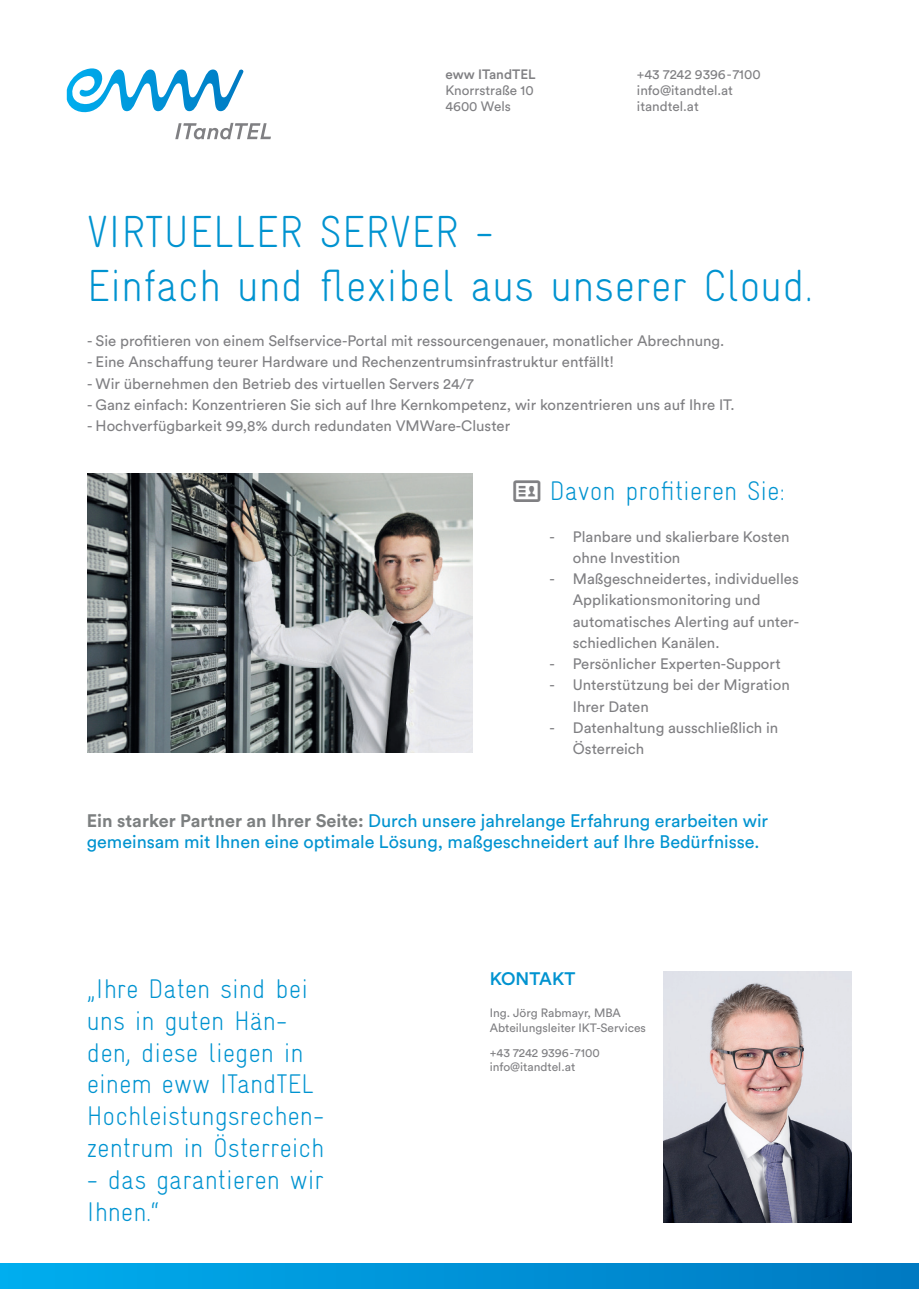
<style>
.page{position:relative;width:919px;height:1289px;background:#fff}
.page>*{position:absolute;margin:0;border:0;box-sizing:border-box;transform-origin:0 0}
.t1{font:45px/54px "Gravur Condensed Light CE";color:#0093d0}
.t2{font:27px/32px "Gravur Condensed Light CE";color:#0093d0}
.t3{font:18px/21.3px "Circular Pro";color:#0093d0}
.t4{font:500 18px "Circular Pro";color:#0093d0}
.t5{font:15px/21.3px "Circular Pro";color:#808083}
.t6{font:13.5px/16.2px "Circular Pro";color:#808083}
.t7{font:500 13.5px "Circular Pro";color:#808083}
.t8{font:12px/14.1px "Circular Pro";color:#808083}
.s1{font-weight:700;color:#7c7f80}
</style>
<div class="page">
<svg style="left:67px;top:68px;width:177px;height:45px"></svg>
<svg style="left:175px;top:123px;width:96px;height:16px"></svg>
<div style="left:0;top:1263px;width:918px;height:25px;background:linear-gradient(to right,#00adee,#0079c2)"></div>
<img style="left:88px;top:474px;width:384px;height:278px">
<img style="left:663px;top:971px;width:188px;height:251px">
<p class="t7" style="left:445px;top:65px;width:92px">eww ITandTEL</p>
<p class="t6" style="left:445px;top:82px;width:90px">Knorrstraße 10<br>4600 Wels</p>
<p class="t6" style="left:637px;top:65px;width:125px">+43 7242 9396-7100 info@itandtel.at itandtel.at</p>
<h1 class="t1" style="left:87px;top:204px;width:727px">VIRTUELLER SERVER -<br>Einfach und flexibel aus unserer Cloud.</h1>
<p class="t5" style="left:87px;top:329px;width:638px">- Sie profitieren von einem Selfservice-Portal mit ressourcengenauer, monatlicher Abrechnung.</p>
<p class="t5" style="left:87px;top:351px;width:528px">- Eine Anschaffung teurer Hardware und Rechenzentrumsinfrastruktur entfällt!</p>
<p class="t5" style="left:87px;top:372px;width:388px">- Wir übernehmen den Betrieb des virtuellen Servers 24/7</p>
<p class="t5" style="left:87px;top:393px;width:649px">- Ganz einfach: Konzentrieren Sie sich auf Ihre Kernkompetenz, wir konzentrieren uns auf Ihre IT.</p>
<p class="t5" style="left:87px;top:414px;width:424px">- Hochverfügbarkeit 99,8% durch redundaten VMWare-Cluster</p>
<h2 class="t2" style="left:549px;top:474px;width:237px">Davon profitieren Sie:</h2>
<p class="t5" style="left:573px;top:525px;width:218px;text-indent:-23px">- Planbare und skalierbare Kosten ohne Investition</p>
<p class="t5" style="left:573px;top:567px;width:228px;text-indent:-23px">- Maßgeschneidertes, individuelles<br>Applikationsmonitoring und automatisches Alerting auf unter&shy;schiedlichen Kanälen.</p>
<p class="t5" style="left:549px;top:652px;width:233px">- Persönlicher Experten-Support</p>
<p class="t5" style="left:573px;top:673px;width:218px;text-indent:-23px">- Unterstützung bei der Migration<br>Ihrer Daten</p>
<p class="t5" style="left:573px;top:716px;width:207px;text-indent:-23px">- Datenhaltung ausschließlich in<br>Österreich</p>
<p class="t3" style="left:87px;top:809px;width:683px"><span class="s1">Ein starker Partner an Ihrer Seite:</span> Durch unsere jahrelange Erfahrung erarbeiten wir gemeinsam mit Ihnen eine optimale Lösung, maßgeschneidert auf Ihre Bedürfnisse.</p>
<h2 class="t2" style="left:87px;top:972px;width:239px">„Ihre Daten sind bei uns in guten Hän&shy;den, diese liegen in einem eww ITandTEL<br>Hochleistungsrechen&shy;zentrum in Österreich</h2>
<h2 class="t2" style="left:87px;top:1163px;width:238px">- das garantieren wir<br>Ihnen.“</h2>
<p class="t4" style="left:489px;top:966px;width:87px">KONTAKT</p>
<p class="t8" style="left:489px;top:1005px;width:158px">Ing. Jörg Rabmayr, MBA<br>Abteilungsleiter IKT-Services</p>
<p class="t8" style="left:489px;top:1045px;width:111px">+43 7242 9396-7100 info@itandtel.at</p>
</div>
